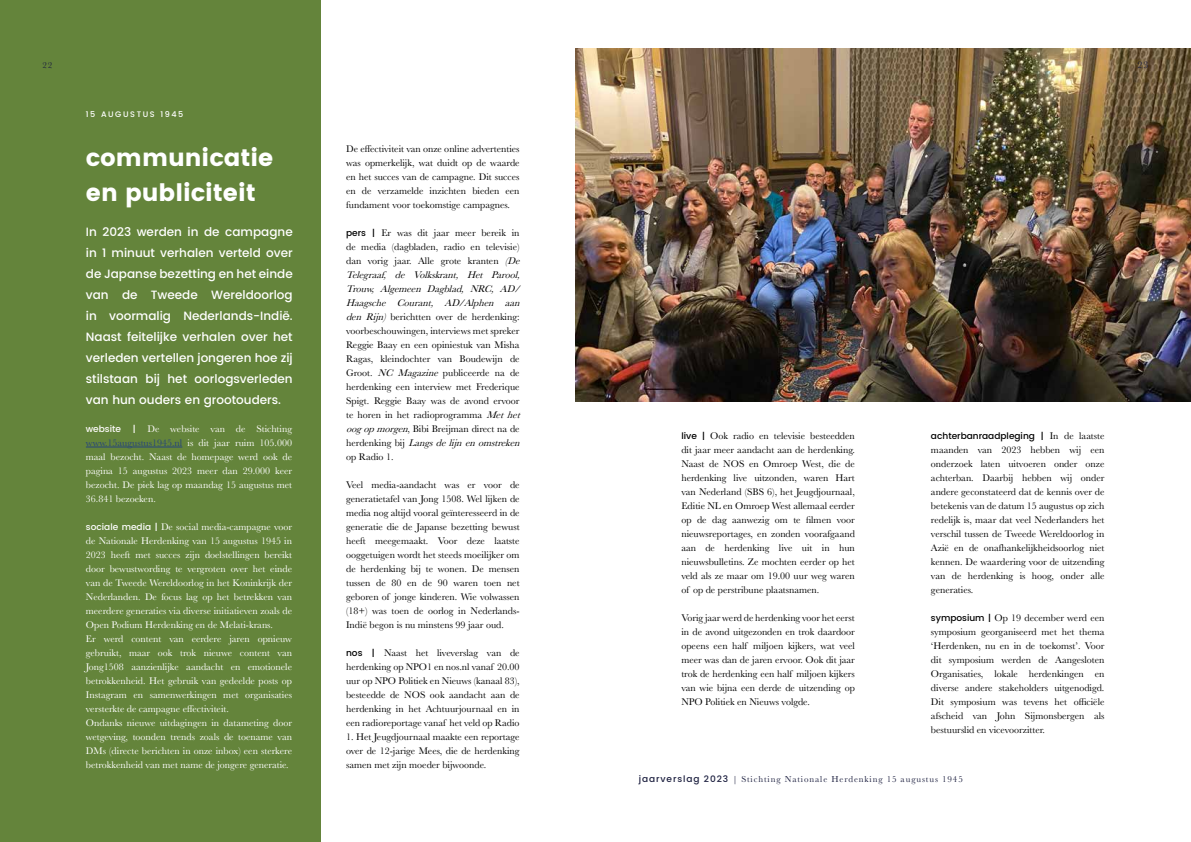
<style>
.page{position:relative;width:1191px;height:842px;background:#fff}
.page>*{position:absolute;margin:0;border:0;box-sizing:border-box;transform-origin:0 0}
.t1{font:700 24px/35px "Poppins";color:#fff}
.t2{font:500 12px/21px "Poppins";color:#fff;text-align:justify}
.t3{font:10px/14px "Baskerville";color:#000;text-align:justify}
.t4{font:10px/14px "Baskerville";color:#fff;text-align:justify}
.t5{font:10px "Baskerville";color:#1c1f3f}
.t6{font:9px "Baskerville";letter-spacing:.1em;color:#1c1f3f}
.t7{font:500 9px "Poppins";color:#000}
.t8{font:500 9px "Poppins";color:#fffcfc}
.t9{font:500 8px "Poppins";letter-spacing:.2em;color:#fff}
.s1{font-family:"Poppins";font-weight:500;font-size:9px;color:#fffcfc}
.s2{color:#fffcfc}
.s3{color:#25447c}
.s4{font-family:"Poppins";font-weight:500;font-size:9px}
.s5{font-style:italic}
.s6{font-family:"Baskerville";font-weight:400;font-size:10px}
.s7{font-family:"Poppins";font-weight:500}
</style>
<div class="page">
<div style="left:0;top:0;width:320px;height:842px;background:#64843b"></div>
<img style="left:576px;top:48px;width:615px;height:353px">
<hr style="left:86px;top:447px;width:96px;height:1px;background:#25447c">
<p class="t6" style="left:43px;top:59px;width:11px">22</p>
<p class="t5" style="left:1137px;top:58px;width:12px">23</p>
<p class="t9" style="left:86px;top:108px;width:99px">15 AUGUSTUS 1945</p>
<h1 class="t1" style="left:86px;top:140px;width:189px">communicatie en publiciteit</h1>
<p class="t2" style="left:86px;top:222px;width:208px">In 2023 werden in de campagne in 1 minuut verhalen verteld over de Japanse bezetting en het einde van de Tweede Wereldoorlog in voormalig Nederlands-Indië.<br>Naast feitelijke verhalen over het verleden vertellen jongeren hoe zij stilstaan bij het oorlogsverleden van hun ouders en grootouders.</p>
<p class="t4" style="left:86px;top:422px;width:208px;text-indent:47px"><span class="s1">|</span> <span class="s2">De website van de Stichting </span><span class="s3">www.15augustus1945.nl</span> is dit jaar ruim 105.000 maal bezocht. Naast de homepage werd ook de pagina 15 augustus 2023 meer dan 29.000 keer bezocht. De piek lag op maandag 15 augustus met 36.841 bezoeken.</p>
<p class="t4" style="left:86px;top:520px;width:208px;text-align:left"><span class="s4">sociale media |</span> De social media-campagne voor de Nationale Herdenking van 15 augustus 1945 in 2023 heeft met succes zijn doelstellingen bereikt door bewustwording te vergroten over het einde van de Tweede Wereldoorlog in het Koninkrijk der Nederlanden. De focus lag op het betrekken van meerdere generaties via diverse initiatieven zoals de Open Podium Herdenking en de Melati-krans.<br>Er werd content van eerdere jaren opnieuw gebruikt, maar ook trok nieuwe content van Jong1508 aanzienlijke aandacht en emotionele betrokkenheid. Het gebruik van gedeelde posts op Instagram en samenwerkingen met organisaties versterkte de campagne effectiviteit.<br>Ondanks nieuwe uitdagingen in datameting door wetgeving, toonden trends zoals de toename van DMs (directe berichten in onze inbox) een sterkere betrokkenheid van met name de jongere generatie.</p>
<p class="t8" style="left:86px;top:422px;width:37px">website</p>
<p class="t3" style="left:346px;top:142px;width:175px">De effectiviteit van onze online advertenties was opmerkelijk, wat duidt op de waarde en het succes van de campagne. Dit succes en de verzamelde inzichten bieden een fundament voor toekomstige campagnes.</p>
<p class="t3" style="left:346px;top:226px;width:180px;text-align:left"><span class="s4">pers |</span> Er was dit jaar meer bereik in de media (dagbladen, radio en televisie) dan vorig jaar. Alle grote kranten <span class="s5">(De Telegraaf, de Volkskrant, Het Parool, Trouw, Algemeen Dagblad, NRC, AD/ Haagsche Courant, AD/Alphen aan den Rijn)</span> berichtten over de herdenking: voorbeschouwingen, interviews met spreker Reggie Baay en een opiniestuk van Misha Ragas, kleindochter van Boudewijn de Groot. <span class="s5">NC Magazine</span> publiceerde na de herdenking een interview met Frederique Spigt. Reggie Baay was de avond ervoor te horen in het radioprogramma <span class="s5">Methet oogopmorgen</span>, Bibi Breijman direct na de h e r d e n k i n g b ij <span class="s5">Langsdelijnenomstreken </span>op Radio 1.</p>
<p class="t3" style="left:346px;top:478px;width:175px">Veel media-aandacht was er voor de generatietafel van Jong 1508. Wel lijken de media nog altijd vooral geïnteresseerd in de generatie die de Japanse bezetting bewust heeft meegemaakt. Voor deze laatste ooggetuigen wordt het steeds moeilijker om de herdenking bij te wonen. De mensen tussen de 80 en de 90 waren toen net geboren of jonge kinderen. Wie volwassen (18+) was toen de oorlog in Nederlands-Indië begon is nu minstens 99 jaar oud.</p>
<p class="t3" style="left:346px;top:646px;width:175px"><span class="s4">nos |</span> Naast het liveverslag van de herdenking op NPO1 en nos.nl vanaf 20.00 uur op NPO Politiek en Nieuws (kanaal 83), besteedde de NOS ook aandacht aan de herdenking in het Achtuurjournaal en in een radioreportage vanaf het veld op Radio</p>
<p class="t3" style="left:346px;top:730px;width:175px">1. Het Jeugdjournaal maakte een reportage over de 12-jarige Mees, die de herdenking samen met zijn moeder bijwoonde.</p>
<p class="t3" style="left:681px;top:429px;width:175px"><span class="s4">live |</span> Ook radio en televisie besteedden dit jaar meer aandacht aan de herdenking.<br>Naast de NOS en Omroep West, die de herdenking live uitzonden, waren Hart van Nederland (SBS 6), het Jeugdjournaal, Editie NL en Omroep West allemaal eerder op de dag aanwezig om te filmen voor nieuwsreportages, en zonden voorafgaand aan de herdenking live uit in hun nieuwsbulletins. Ze mochten eerder op het veld als ze maar om 19.00 uur weg waren of op de perstribune plaatsnamen.</p>
<p class="t3" style="left:681px;top:611px;width:175px">Vorig jaar werd de herdenking voor het eerst in de avond uitgezonden en trok daardoor opeens een half miljoen kijkers, wat veel meer was dan de jaren ervoor. Ook dit jaar trok de herdenking een half miljoen kijkers van wie bijna een derde de uitzending op NPO Politiek en Nieuws volgde.</p>
<p class="t7" style="left:931px;top:429px;width:175px">achterbanraadpleging | <span class="s6">In de laatste</span></p>
<p class="t3" style="left:931px;top:443px;width:175px">maanden van 2023 hebben wij een onderzoek laten uitvoeren onder onze achterban. Daarbij hebben wij onder andere geconstateerd dat de kennis over de betekenis van de datum 15 augustus op zich redelijk is, maar dat veel Nederlanders het verschil tussen de Tweede Wereldoorlog in Azië en de onafhankelijkheidsoorlog niet kennen. De waardering voor de uitzending van de herdenking is hoog, onder alle generaties.</p>
<p class="t3" style="left:931px;top:611px;width:175px"><span class="s4">symposium |</span> Op 19 december werd een symposium georganiseerd met het thema ‘Herdenken, nu en in de toekomst’. Voor dit symposium werden de Aangesloten Organisaties, lokale herdenkingen en diverse andere stakeholders uitgenodigd.<br>Dit symposium was tevens het officiële afscheid van John Sijmonsbergen als bestuurslid en vicevoorzitter.</p>
<p class="t6" style="left:639px;top:773px;width:325px"><span class="s7">jaarverslag 2023</span> | Stichting Nationale Herdenking 15 augustus 1945</p>
</div>
